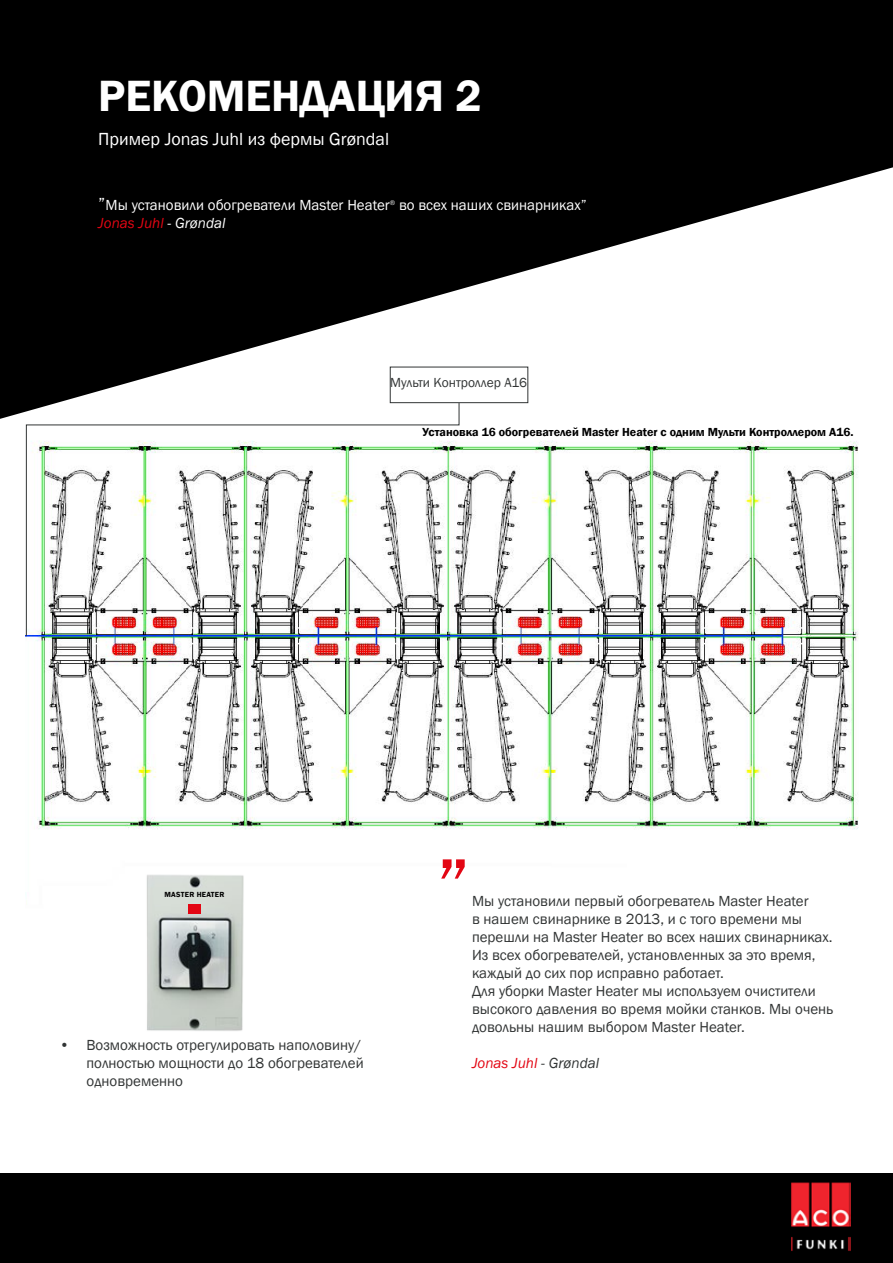
<style>
.page{position:relative;width:893px;height:1263px;background:#fff}
.page>*{position:absolute;margin:0;border:0;box-sizing:border-box;transform-origin:0 0}
.t1{font:90px "Franklin Gothic";color:#e30613}
.t2{font:600 45px "Franklin Gothic";color:#fff}
.t3{font:18px "Franklin Gothic";color:#fff}
.t4{font:15px/18px "Franklin Gothic";color:#313434}
.t5{font:15px/18px "Franklin Gothic";color:#fff}
.t6{font:italic 15px "Franklin Gothic";color:#e30613}
.t7{font:13.5px "Franklin Gothic";color:#313434}
.t8{font:600 12px "Franklin Gothic";color:#000}
.t9{font:600 7.65px "Franklin Gothic";letter-spacing:.03em;color:#000}
.s1{font-size:18px}
.s2{font-style:italic;color:#e30613}
.s3{font-style:italic}
.s4{color:#313434}
</style>
<div class="page">
<svg style="left:0;top:24px;width:893px;height:395px;fill:#000"></svg>
<img style="left:26px;top:440px;width:832px;height:390px">
<svg style="left:26px;top:402px;width:434px;height:235px"></svg>
<div style="left:390px;top:367px;width:138px;height:36px;background:#fff;border:1px solid #313434"></div>
<img style="left:146px;top:875px;width:98px;height:156px">
<hr style="left:188px;top:904px;width:4px;height:10px;background:#e30613">
<div style="left:192px;top:904px;width:5px;height:10px;background:#e30613"></div>
<hr style="left:197px;top:904px;width:4px;height:10px;background:#e30613">
<div style="left:0;top:1174px;width:893px;height:89px;background:#000"></div>
<div style="left:0;top:0;width:893px;height:24px;background:#000"></div>
<img style="left:791px;top:1182px;width:59px;height:69px">
<h2 class="t2" style="left:98px;top:68px;width:111px">РЕКОМЕ</h2>
<h2 class="t2" style="left:271px;top:68px;width:212px">НДАЦИЯ 2</h2>
<p class="t3" style="left:98px;top:128px;width:292px">Пример Jonas Juhl из фермы Grøndal</p>
<p class="t5" style="left:98px;top:197px;width:490px"><span class="s1">”</span>М ы установили обогреватели Master Heater<sup>®</sup> во всех наших свинарниках”<br><span class="s2">Jonas Juhl</span> <span class="s3">- Grøndal</span></p>
<p class="t7" style="left:390px;top:374px;width:138px">Мульти Контроллер A16</p>
<p class="t8" style="left:423px;top:425px;width:433px">Установка 16 обогревателей Master Heater с одним Мульти Контроллером A16.</p>
<p class="t9" style="left:165px;top:890px;width:61px">MASTER HEATER</p>
<p class="t4" style="left:87px;top:1036px;width:279px;text-indent:-27px">• Возможность отрегулировать наполовину/ полностью мощности до 18 обогревателей одновременно</p>
<h1 class="t1" style="left:435px;top:833px;width:38px">”</h1>
<p class="t4" style="left:472px;top:893px;width:363px">М ы установили первый обогреватель Master Heater<br>в нашем свинарнике в 2013, и с того времени мы перешли на Master Heater во всех наших свинарниках.<br>Из всех обогревателей, установленных за это время, каждый до сих пор исправно работает.<br>Для уборки Master Heater мы используем очистители высокого давления во время мойки станков. М ы очень довольны нашим выбором Master Heater.</p>
<p class="t6" style="left:472px;top:1054px;width:129px">Jonas Juhl <span class="s4">- Grøndal</span></p>
</div>
